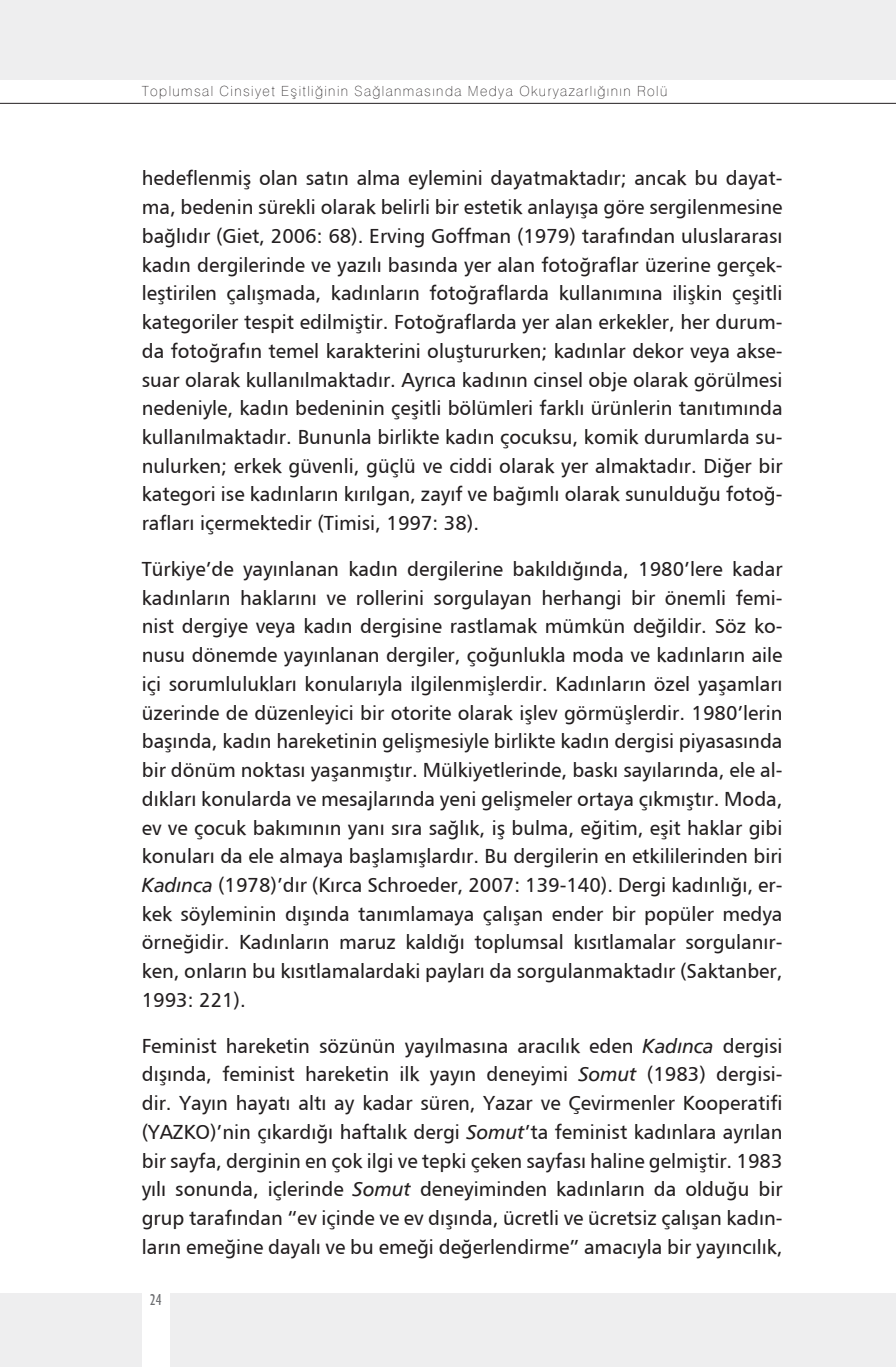
<style>
.page{position:relative;width:896px;height:1367px;background:#fff}
.page>*{position:absolute;margin:0;border:0;box-sizing:border-box;transform-origin:0 0}
.t1{font:20px/28.8px "Humanist 777 BT Roman B";color:#231f20;text-align:justify}
.t2{font:condensed 16px "Humanist 521 BT";color:#6c6d70}
.t3{font:100 14px "Swiss 721 BT";letter-spacing:.1em;color:#231f20}
.s1{font-family:"Humanist 777 BT Italic B"}
</style>
<div class="page">
<div style="left:170px;top:1293px;width:726px;height:73px;background:#eeeeef"></div>
<div style="left:0;top:1293px;width:142px;height:73px;background:#eeeeef"></div>
<hr style="left:0;top:103px;width:896px;height:1px;background:#231f20">
<div style="left:0;top:0;width:896px;height:79px;background:#eeeeef"></div>
<p class="t3" style="left:142px;top:83px;width:527px">Toplumsal Cinsiyet Eşitliğinin Sağlanmasında Medya Okuryazarlığının Rolü</p>
<p class="t1" style="left:142px;top:164px;width:642px">hedeflenmiş olan satın alma eylemini dayatmaktadır; ancak bu dayat&shy;ma, bedenin sürekli olarak belirli bir estetik anlayışa göre sergilenmesine bağlıdır (Giet, 2006: 68). Erving Goffman (1979) tarafından uluslararası kadın dergilerinde ve yazılı basında yer alan fotoğraflar üzerine gerçek&shy;leştirilen çalışmada, kadınların fotoğraflarda kullanımına ilişkin çeşitli kategoriler tespit edilmiştir. Fotoğraflarda yer alan erkekler, her durum&shy;da fotoğrafın temel karakterini oluştururken; kadınlar dekor veya akse&shy;suar olarak kullanılmaktadır. Ayrıca kadının cinsel obje olarak görülmesi nedeniyle, kadın bedeninin çeşitli bölümleri farklı ürünlerin tanıtımında kullanılmaktadır. Bununla birlikte kadın çocuksu, komik durumlarda su&shy;nulurken; erkek güvenli, güçlü ve ciddi olarak yer almaktadır. Diğer bir kategori ise kadınların kırılgan, zayıf ve bağımlı olarak sunulduğu fotoğ&shy;rafları içermektedir (Timisi, 1997: 38).</p>
<p class="t1" style="left:142px;top:554px;width:642px">Türkiye’de yayınlanan kadın dergilerine bakıldığında, 1980’lere kadar kadınların haklarını ve rollerini sorgulayan herhangi bir önemli femi&shy;nist dergiye veya kadın dergisine rastlamak mümkün değildir. Söz ko&shy;nusu dönemde yayınlanan dergiler, çoğunlukla moda ve kadınların aile içi sorumlulukları konularıyla ilgilenmişlerdir. Kadınların özel yaşamları üzerinde de düzenleyici bir otorite olarak işlev görmüşlerdir. 1980’lerin başında, kadın hareketinin gelişmesiyle birlikte kadın dergisi piyasasında bir dönüm noktası yaşanmıştır. Mülkiyetlerinde, baskı sayılarında, ele al&shy;dıkları konularda ve mesajlarında yeni gelişmeler ortaya çıkmıştır. Moda, ev ve çocuk bakımının yanı sıra sağlık, iş bulma, eğitim, eşit haklar gibi konuları da ele almaya başlamışlardır. Bu dergilerin en etkililerinden biri <span class="s1">Kadınca</span> (1978)’dır (Kırca Schroeder, 2007: 139-140). Dergi kadınlığı, er&shy;kek söyleminin dışında tanımlamaya çalışan ender bir popüler medya örneğidir. Kadınların maruz kaldığı toplumsal kısıtlamalar sorgulanır&shy;ken, onların bu kısıtlamalardaki payları da sorgulanmaktadır (Saktanber, 1993: 221).</p>
<p class="t1" style="left:142px;top:1030px;width:642px">Feminist hareketin sözünün yayılmasına aracılık eden <span class="s1">Kadınca</span> dergisi dışında, feminist hareketin ilk yayın deneyimi <span class="s1">Somut</span> (1983) dergisi&shy;dir. Yayın hayatı altı ay kadar süren, Yazar ve Çevirmenler Kooperatifi (YAZKO)’nin çıkardığı haftalık dergi <span class="s1">Somut</span>’ta feminist kadınlara ayrılan bir sayfa, derginin en çok ilgi ve tepki çeken sayfası haline gelmiştir. 1983 yılı sonunda, içlerinde <span class="s1">Somut</span> deneyiminden kadınların da olduğu bir grup tarafından “ev içinde ve ev dışında, ücretli ve ücretsiz çalışan kadın&shy;ların emeğine dayalı ve bu emeği değerlendirme” amacıyla bir yayıncılık,</p>
<p class="t2" style="left:150px;top:1290px;width:13px">24</p>
</div>
